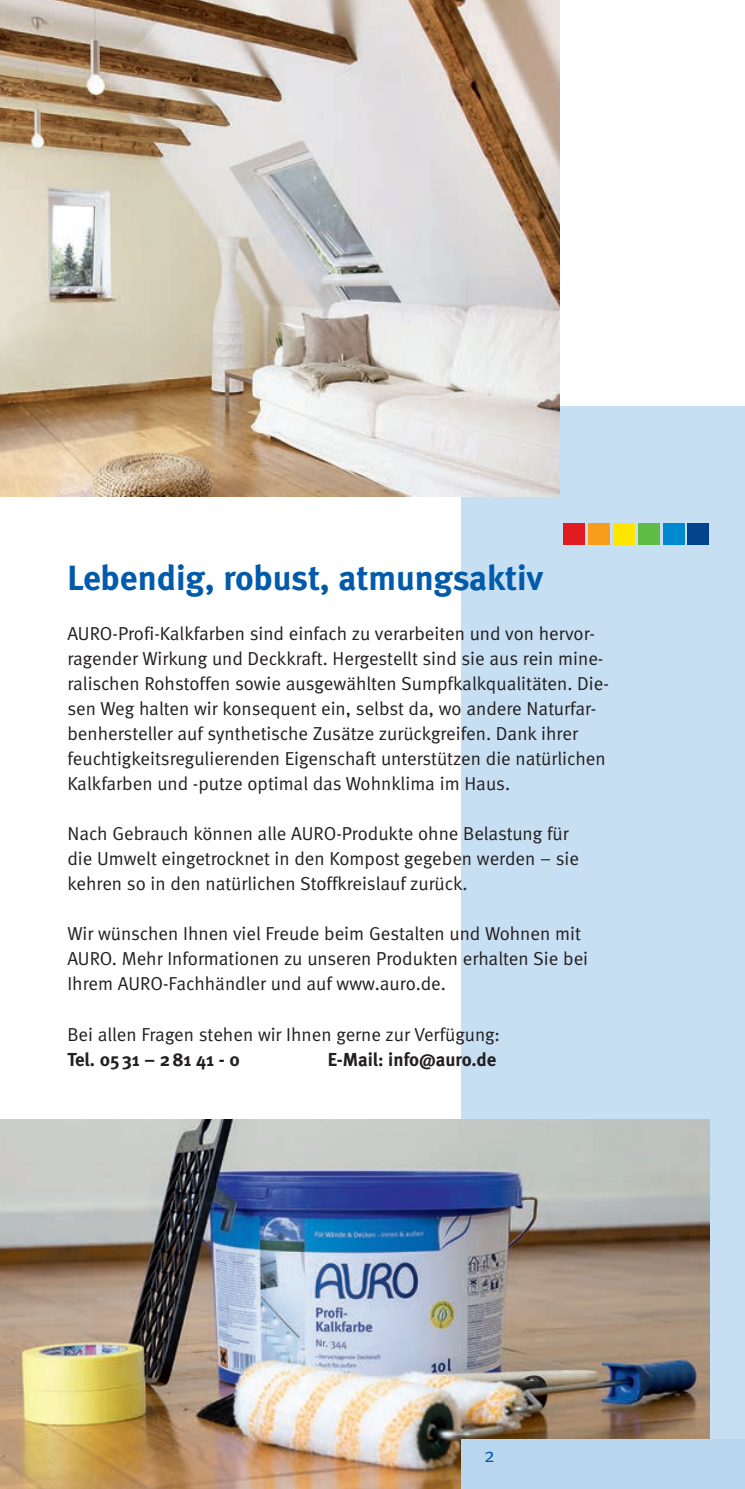
<style>
.page{position:relative;width:745px;height:1489px;background:#fff}
.page>*{position:absolute;margin:0;border:0;box-sizing:border-box;transform-origin:0 0}
.t1{font:700 35px "Meta";color:#015aaa}
.t2{font:20px "Meta Normal";color:#015aaa}
.t3{font:18.75px/25px "Meta Normal";color:#231f20}
.t4{font:700 18.75px "Meta";color:#231f20}
</style>
<div class="page">
<hr style="left:744px;top:804px;width:1px;height:649px;background:#c7dff2">
<div style="left:461px;top:406px;width:283px;height:1054px;background:#c7dff2"></div>
<img style="left:0;top:1119px;width:709px;height:369px">
<div style="left:461px;top:1439px;width:283px;height:49px;background:#b9d6ef"></div>
<img style="left:0;top:0;width:558px;height:496px">
<div style="left:563px;top:523px;width:21px;height:21px;background:#e21a21"></div>
<div style="left:588px;top:523px;width:21px;height:21px;background:#f89c1c"></div>
<div style="left:613px;top:523px;width:21px;height:21px;background:#ffe601"></div>
<div style="left:637px;top:523px;width:22px;height:21px;background:#60bb46"></div>
<div style="left:662px;top:523px;width:21px;height:21px;background:#0089cf"></div>
<div style="left:687px;top:523px;width:21px;height:21px;background:#02448d"></div>
<h1 class="t1" style="left:67px;top:557px;width:476px">Lebendig, robust, atmungsaktiv</h1>
<p class="t3" style="left:67px;top:621px;width:542px">AURO-Profi-Kalkfarben sind einfach zu verarbeiten und von hervor&shy;ragender Wirkung und Deckkraft. Hergestellt sind sie aus rein mine&shy;ralischen Rohstoffen sowie ausgewählten Sumpfkalkqualitäten. Die&shy;sen Weg halten wir konsequent ein, selbst da, wo andere Naturfar&shy;benhersteller auf synthetische Zusätze zurückgreifen. Dank ihrer feuchtigkeitsregulierenden Eigenschaft unterstützen die natürlichen Kalkfarben und -putze optimal das Wohnklima im Haus.</p>
<p class="t3" style="left:67px;top:821px;width:513px">Nach Gebrauch können alle AURO-Produkte ohne Belastung für die Umwelt eingetrocknet in den Kompost gegeben werden – sie kehren so in den natürlichen Stoffkreislauf zurück.</p>
<p class="t3" style="left:67px;top:921px;width:522px">Wir wünschen Ihnen viel Freude beim Gestalten und Wohnen mit<br>AURO. Mehr Informationen zu unseren Produkten erhalten Sie bei<br>Ihrem AURO-Fachhändler und auf www.auro.de.</p>
<p class="t3" style="left:67px;top:1021px;width:434px">Bei allen Fragen stehen wir Ihnen gerne zur Verfügung:</p>
<p class="t4" style="left:67px;top:1047px;width:174px">Tel. 05 31 – 2 81 41 - 0</p>
<p class="t4" style="left:327px;top:1047px;width:170px">E-Mail: info@auro.de</p>
<p class="t2" style="left:484px;top:1443px;width:12px">2</p>
</div>
